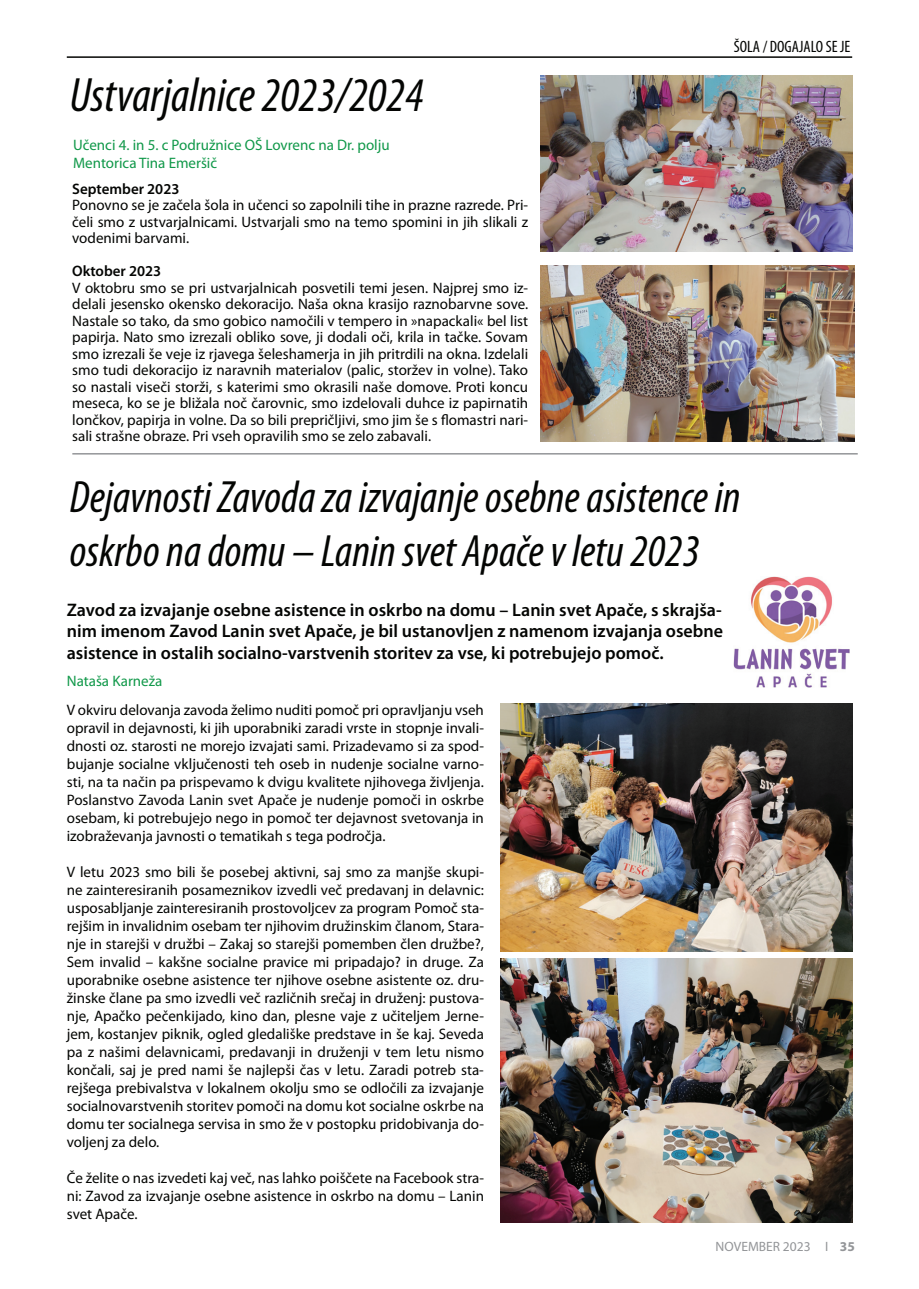
<style>
.page{position:relative;width:919px;height:1289px;background:#fff}
.page>*{position:absolute;margin:0;border:0;box-sizing:border-box;transform-origin:0 0}
.t1{font:italic condensed 48.45px "Myriad Pro";color:#040503}
.t2{font:italic condensed 45.45px/54px "Myriad Pro";color:#040503}
.t3{font:600 18.15px/21.6px "Myriad Pro";color:#040503;text-align:justify}
.t4{font:condensed 16.5px "Myriad Pro";color:#040503}
.t5{font:15.15px/18px "Myriad Pro";color:#040503;text-align:justify}
.t6{font:15.15px/18px "Myriad Pro";color:#109849}
.t7{font:600 15.15px "Myriad Pro";color:#040503}
.t8{font:13.5px "Myriad Pro";color:#939598}
.s1{font-weight:700}
</style>
<div class="page">
<hr style="left:67px;top:56px;width:785px;height:2px;background:#040503">
<img style="left:733px;top:576px;width:116px;height:112px">
<img style="left:500px;top:703px;width:352px;height:248px">
<img style="left:500px;top:958px;width:352px;height:264px">
<hr style="left:72px;top:453px;width:785px;height:1px;background:#939598">
<img style="left:540px;top:75px;width:312px;height:177px">
<img style="left:540px;top:265px;width:314px;height:177px">
<h1 class="t1" style="left:70px;top:66px;width:355px">Ustvarjalnice 2023/2024</h1>
<p class="t6" style="left:73px;top:136px;width:318px">Učenci 4. in 5. c Podružnice OŠ Lovrenc na Dr. polju<br>Mentorica Tina Emeršič</p>
<p class="t7" style="left:72px;top:179px;width:109px">September 2023</p>
<p class="t5" style="left:72px;top:197px;width:457px;line-height:16.5px">Ponovno se je začela šola in učenci so zapolnili tihe in prazne razrede. Pri&shy;čeli smo z ustvarjalnicami. Ustvarjali smo na temo spomini in jih slikali z vodenimi barvami.</p>
<p class="t7" style="left:72px;top:261px;width:90px">Oktober 2023</p>
<p class="t5" style="left:72px;top:279px;width:457px;line-height:16.5px">V oktobru smo se pri ustvarjalnicah posvetili temi jesen. Najprej smo iz&shy;delali jesensko okensko dekoracijo. Naša okna krasijo raznobarvne sove.<br>Nastale so tako, da smo gobico namočili v tempero in »napackali« bel list papirja. Nato smo izrezali obliko sove, ji dodali oči, krila in tačke. Sovam smo izrezali še veje iz rjavega šeleshamerja in jih pritrdili na okna. Izdelali smo tudi dekoracijo iz naravnih materialov (palic, storžev in volne). Tako so nastali viseči storži, s katerimi smo okrasili naše domove. Proti koncu meseca, ko se je bližala noč čarovnic, smo izdelovali duhce iz papirnatih lončkov, papirja in volne. Da so bili prepričljivi, smo jim še s flomastri nari&shy;sali strašne obraze. Pri vseh opravilih smo se zelo zabavali.</p>
<p class="t4" style="left:733px;top:36px;width:118px">ŠOLA / DOGAJALO SE JE</p>
<h2 class="t2" style="left:70px;top:469px;width:672px">Dejavnosti Zavoda za izvajanje osebne asistence in oskrbo na domu – Lanin svet Apače v letu 2023</h2>
<p class="t3" style="left:67px;top:598px;width:657px">Zavod za izvajanje osebne asistence in oskrbo na domu – Lanin svet Apače, s skrajša&shy;nim imenom Zavod Lanin svet Apače, je bil ustanovljen z namenom izvajanja osebne asistence in ostalih socialno-varstvenih storitev za vse, ki potrebujejo pomoč.</p>
<p class="t6" style="left:67px;top:671px;width:97px">Nataša Karneža</p>
<p class="t5" style="left:67px;top:700px;width:418px">V okviru delovanja zavoda želimo nuditi pomoč pri opravljanju vseh opravil in dejavnosti, ki jih uporabniki zaradi vrste in stopnje invali&shy;dnosti oz. starosti ne morejo izvajati sami. Prizadevamo si za spod&shy;bujanje socialne vključenosti teh oseb in nudenje socialne varno&shy;sti, na ta način pa prispevamo k dvigu kvalitete njihovega življenja.<br>Poslanstvo Zavoda Lanin svet Apače je nudenje pomoči in oskrbe osebam, ki potrebujejo nego in pomoč ter dejavnost svetovanja in izobraževanja javnosti o tematikah s tega področja.</p>
<p class="t5" style="left:67px;top:862px;width:418px">V letu 2023 smo bili še posebej aktivni, saj smo za manjše skupi&shy;ne zainteresiranih posameznikov izvedli več predavanj in delavnic: usposabljanje zainteresiranih prostovoljcev za program Pomoč sta&shy;rejšim in invalidnim osebam ter njihovim družinskim članom, Stara&shy;nje in starejši v družbi – Zakaj so starejši pomemben člen družbe?, Sem invalid – kakšne socialne pravice mi pripadajo? in druge. Za uporabnike osebne asistence ter njihove osebne asistente oz. dru&shy;žinske člane pa smo izvedli več različnih srečaj in druženj: pustova&shy;nje, Apačko pečenkijado, kino dan, plesne vaje z učiteljem Jerne&shy;jem, kostanjev piknik, ogled gledališke predstave in še kaj. Seveda pa z našimi delavnicami, predavanji in druženji v tem letu nismo končali, saj je pred nami še najlepši čas v letu. Zaradi potreb sta&shy;rejšega prebivalstva v lokalnem okolju smo se odločili za izvajanje socialnovarstvenih storitev pomoči na domu kot socialne oskrbe na domu ter socialnega servisa in smo že v postopku pridobivanja do&shy;voljenj za delo.</p>
<p class="t5" style="left:67px;top:1168px;width:418px">Če želite o nas izvedeti kaj več, nas lahko poiščete na Facebook stra&shy;ni: Zavod za izvajanje osebne asistence in oskrbo na domu – Lanin svet Apače.</p>
<p class="t8" style="left:715px;top:1237px;width:141px">NOVEMBER 2023 I <span class="s1">35</span></p>
</div>
